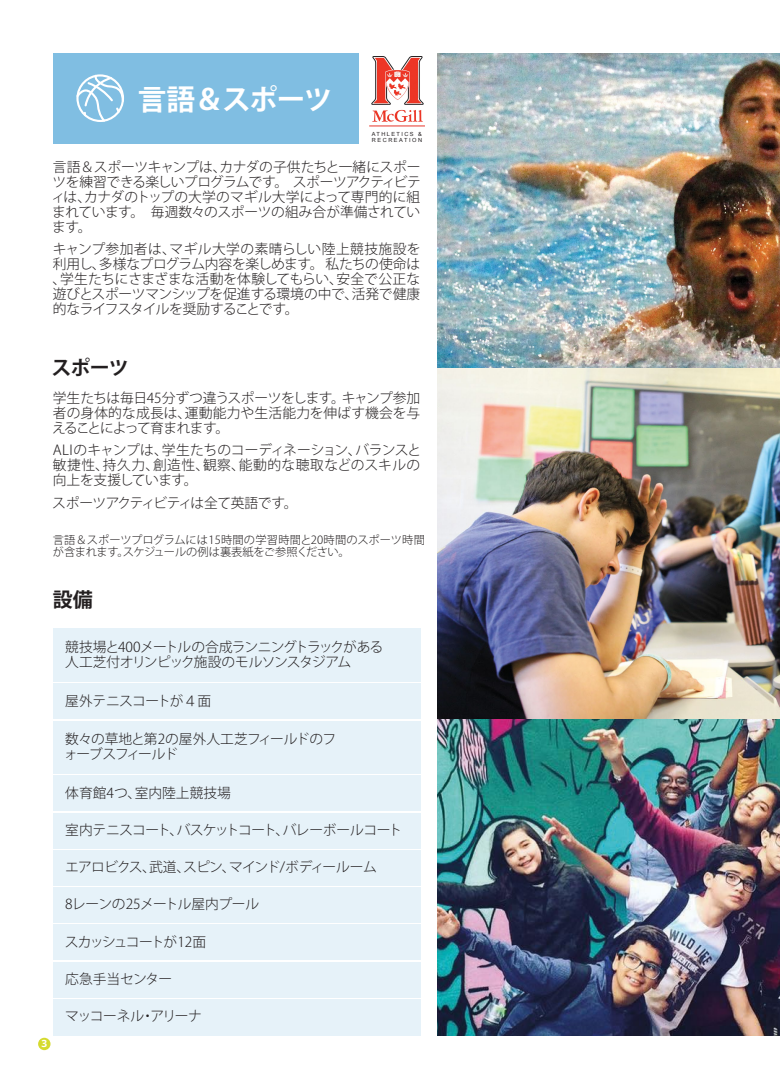
<style>
.page{position:relative;width:780px;height:1088px;background:#fff}
.page>*{position:absolute;margin:0;border:0;box-sizing:border-box;transform-origin:0 0}
.t1{font:700 28.62px "Koz Go Pr 6 N";letter-spacing:-.045em;color:#fff}
.t2{font:700 20px "Koz Go Pr 6 N";letter-spacing:-.045em;color:#231f20}
.t3{font:300 13.75px/15px "Koz Go Pr 6 N";letter-spacing:-.03em;color:#231f20;text-align:justify}
.t4{font:300 13.75px/15px "Koz Go Pr 6 N";letter-spacing:-.05em;color:#231f20}
.t5{font:300 13.75px "Koz Go Pr 6 N";color:#231f20}
.t6{font:300 13.75px "Koz Go Pr 6 N";letter-spacing:-.07em;color:#231f20}
.t7{font:300 13.75px "Koz Go Pr 6 N";letter-spacing:-.06em;color:#231f20}
.t8{font:300 13.75px "Koz Go Pr 6 N";letter-spacing:-.01em;color:#231f20}
.t9{font:300 11.25px/12.5px "Koz Go Pr 6 N";color:#231f20}
.t10{font:700 10px "Open Sans";color:#fff}
.t11{font:5.62px/5.9px "Arial";letter-spacing:.25em;color:#231f20}
</style>
<div class="page">
<div style="left:53px;top:53px;width:305px;height:90px;background:#80bee2"></div>
<svg style="left:76px;top:74px;width:48px;height:48px"></svg>
<img style="left:437px;top:53px;width:343px;height:983px">
<img style="left:371px;top:56px;width:52px;height:66px">
<hr style="left:369px;top:126px;width:56px;height:1px;background:#e6362b">
<div style="left:53px;top:628px;width:367px;height:54px;background:#e6f2f9"></div>
<div style="left:53px;top:721px;width:367px;height:53px;background:#e6f2f9"></div>
<div style="left:53px;top:684px;width:367px;height:35px;background:#e6f2f9"></div>
<div style="left:53px;top:776px;width:367px;height:35px;background:#e6f2f9"></div>
<div style="left:53px;top:850px;width:367px;height:35px;background:#e6f2f9"></div>
<div style="left:53px;top:925px;width:367px;height:35px;background:#e6f2f9"></div>
<div style="left:53px;top:999px;width:367px;height:36px;background:#e6f2f9"></div>
<div style="left:53px;top:813px;width:367px;height:35px;background:#e6f2f9"></div>
<div style="left:53px;top:887px;width:367px;height:36px;background:#e6f2f9"></div>
<div style="left:53px;top:962px;width:367px;height:35px;background:#e6f2f9"></div>
<div style="left:38px;top:1038px;width:12px;height:12px;background:#d5da2f;border-radius:50%"></div>
<h1 class="t1" style="left:138px;top:84px;width:196px">言語＆スポーツ</h1>
<p class="t11" style="left:372px;top:131px;width:52px">ATHLETICS &amp;<br>RECREATION</p>
<p class="t3" style="left:51px;top:159px;width:371px">言語＆スポーツキャンプは、カナダの子供たちと一緒にスポーツを練習できる楽しいプログラムです。 スポーツアクティビティは、カナダのトップの大学のマギル大学によって専門的に組まれています。 毎週数々のスポーツの組み合が準備されています。</p>
<p class="t3" style="left:53px;top:242px;width:369px">キャンプ参加者は、マギル大学の素晴らしい陸上競技施設を利用し、多様なプログラム内容を楽しめます。 私たちの使命は、学生たちにさまざまな活動を体験してもらい、安全で公正な遊びとスポーツマンシップを促進する環境の中で、活発で健康的なライフスタイルを奨励することです。</p>
<h2 class="t2" style="left:52px;top:356px;width:79px">スポーツ</h2>
<p class="t3" style="left:52px;top:391px;width:369px">学生たちは毎日45分ずつ違うスポーツをします。キャンプ参加者の身体的な成長は、運動能力や生活能力を伸ばす機会を与えることによって育まれます。</p>
<p class="t3" style="left:53px;top:443px;width:370px">ALIのキャンプは、学生たちのコーディネーション、バランスと敏捷性、持久力、創造性、観察、能動的な聴取などのスキルの向上を支援しています。</p>
<p class="t3" style="left:52px;top:496px;width:247px">スポーツアクティビティは全て英語です。</p>
<p class="t9" style="left:53px;top:533px;width:373px">言語＆スポーツプログラムには15時間の学習時間と20時間のスポーツ時間が含まれます。スケジュールの例は裏表紙をご参照ください。</p>
<h2 class="t2" style="left:53px;top:589px;width:41px">設備</h2>
<p class="t4" style="left:65px;top:640px;width:319px">競技場と400メートルの合成ランニングトラックがある人工芝付オリンピック施設のモルソンスタジアム</p>
<p class="t3" style="left:65px;top:693px;width:147px">屋外テニスコートが４面</p>
<p class="t4" style="left:64px;top:732px;width:273px">数々の草地と第2の屋外人工芝フィールドのフォーブスフィールド</p>
<p class="t5" style="left:65px;top:785px;width:167px">体育館4つ、室内陸上競技場</p>
<p class="t3" style="left:65px;top:822px;width:338px">室内テニスコート、バスケットコート、バレーボールコート</p>
<p class="t4" style="left:65px;top:860px;width:313px">エアロビクス、武道、スピン、マインド/ボディールーム</p>
<p class="t3" style="left:65px;top:897px;width:195px">8レーンの25メートル屋内プール</p>
<p class="t6" style="left:65px;top:934px;width:143px">スカッシュコートが12面</p>
<p class="t8" style="left:65px;top:971px;width:108px">応急手当センター</p>
<p class="t10" style="left:41px;top:1037px;width:7px">3</p>
<p class="t7" style="left:65px;top:1008px;width:138px">マッコーネル・アリーナ</p>
</div>
